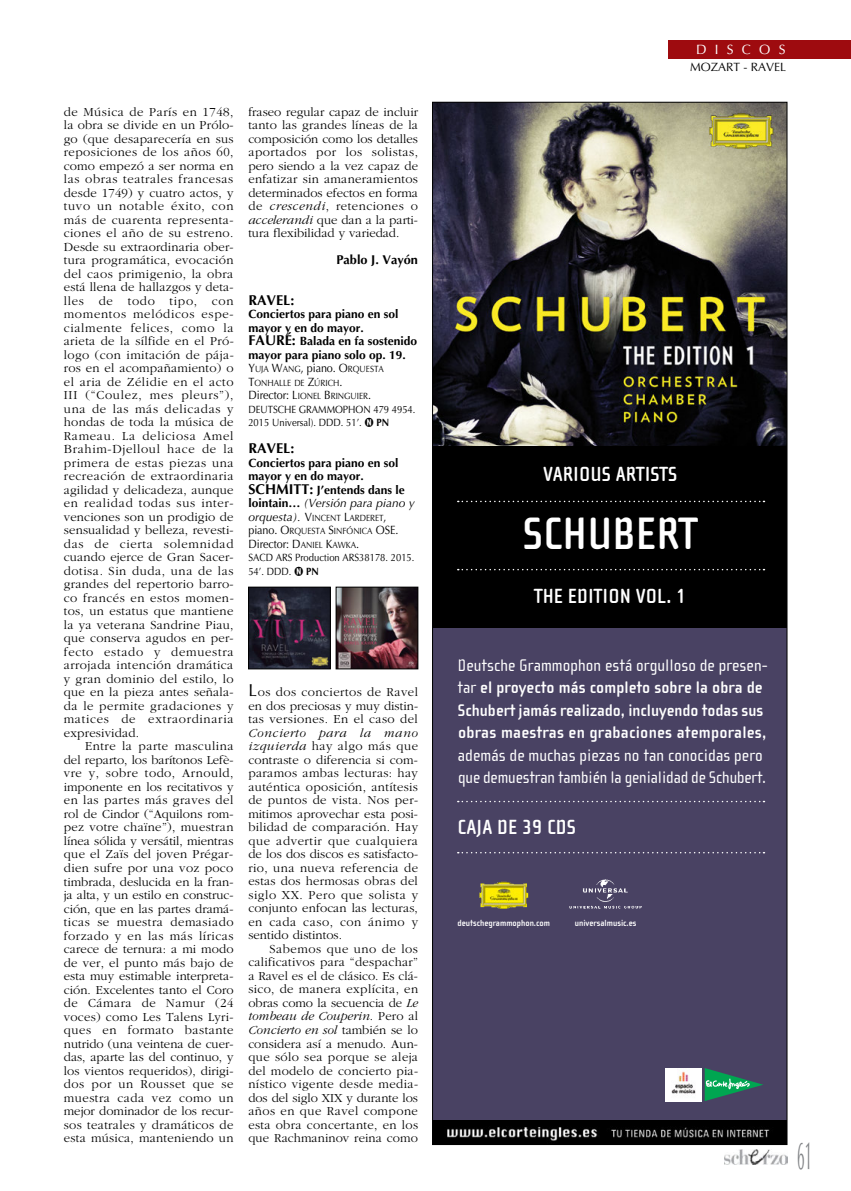
<style>
.page{position:relative;width:851px;height:1191px;background:#fff}
.page>*{position:absolute;margin:0;border:0;box-sizing:border-box;transform-origin:0 0}
.t1{font:700 46.5px "Cholla Sans";color:#fff}
.t2{font:39px "Optima LT Std";color:#808285;scale:.35 1}
.t3{font:700 21px "Cholla Sans";letter-spacing:.005em;color:#fff}
.t4{font:700 17.25px/22.5px "Cholla Sans";letter-spacing:.005em;color:#fff}
.t5{font:17.25px/22.5px "Cholla Sans";letter-spacing:-.005em;color:#fff}
.t6{font:700 14.25px "Optima LT Std";color:#000}
.t7{font:13.5px "Optima LT Std";letter-spacing:.61em;color:#fff}
.t8{font:300 12.75px/13.5px "ITC Garamond Std";letter-spacing:.02em;color:#000;text-align:justify}
.t9{font:700 12.75px "Optima LT Std";color:#000}
.t10{font:700 12px/13.5px "Optima LT Std";color:#000}
.t11{font:12px "Optima LT Std";color:#000;scale:.9 1}
.t12{font:12px "Optima LT Std";color:#000}
.t13{font:10.5px/13.5px "Optima LT Std";color:#000;scale:.9 1}
.t14{font:700 10.5px "Optima LT Std";color:#000;scale:.9 1}
.t15{font:700 9.15px "Cholla Sans";color:#fff}
.t16{font:9px/13.5px "Optima LT Std";color:#000;scale:.9 1}
.s1{font-style:italic}
.s2{font-size:14.25px}
.s3{font-size:12px}
.s4{font-weight:400;font-style:italic}
.s5{font-style:italic;font-size:12px}
.s6{font-size:9px}
.s7{font-family:"Optima LT Std";font-weight:400;font-size:17.25px}
.s8{font-weight:400}
</style>
<div class="page">
<div style="left:668px;top:40px;width:182px;height:18px;background:#9e0b0f"></div>
<img style="left:724px;top:1149px;width:62px;height:15px">
<img style="left:250px;top:589px;width:78px;height:78px">
<div style="left:248px;top:587px;width:82px;height:82px;border:1px solid #000"></div>
<img style="left:338px;top:589px;width:78px;height:78px">
<div style="left:336px;top:587px;width:82px;height:82px;border:1px solid #000"></div>
<img style="left:434px;top:104px;width:351px;height:342px">
<div style="left:432px;top:617px;width:354px;height:527px;background:#494263"></div>
<svg style="left:457px;top:800px;width:307px;height:2px"></svg>
<svg style="left:457px;top:852px;width:307px;height:1px"></svg>
<img style="left:569px;top:879px;width:73px;height:29px">
<img style="left:479px;top:881px;width:49px;height:28px">
<div style="left:432px;top:446px;width:354px;height:182px;background:#000"></div>
<svg style="left:457px;top:569px;width:307px;height:1px"></svg>
<svg style="left:457px;top:501px;width:307px;height:1px"></svg>
<img style="left:434px;top:1120px;width:351px;height:22px">
<svg style="left:704px;top:1068px;width:59px;height:33px"></svg>
<img style="left:665px;top:1068px;width:36px;height:33px">
<p class="t8" style="left:64px;top:106px;width:171px">de Música de París en 1748, la obra se divide en un Prólo&shy;go (que desaparecería en sus reposiciones de los años 60, como empezó a ser norma en las obras teatrales francesas desde 1749) y cuatro actos, y tuvo un notable éxito, con más de cuarenta representa&shy;ciones el año de su estreno.<br>Desde su extraordinaria ober&shy;tura programática, evocación del caos primigenio, la obra está llena de hallazgos y deta&shy;lles de todo tipo, con momentos melódicos espe&shy;cialmente felices, como la arieta de la sílfide en el Pró&shy;logo (con imitación de pája&shy;ros en el acompañamiento) o el aria de Zélidie en el acto III (“Coulez, mes pleurs”), una de las más delicadas y hondas de toda la música de Rameau. La deliciosa Amel Brahim-Djelloul hace de la primera de estas piezas una recreación de extraordinaria agilidad y delicadeza, aunque en realidad todas sus inter&shy;venciones son un prodigio de sensualidad y belleza, revesti&shy;das de cierta solemnidad cuando ejerce de Gran Sacer&shy;dotisa. Sin duda, una de las grandes del repertorio barro&shy;co francés en estos momen&shy;tos, un estatus que mantiene la ya veterana Sandrine Piau, que conserva agudos en per&shy;fecto estado y demuestra arrojada intención dramática y gran dominio del estilo, lo que en la pieza antes señala&shy;da le permite gradaciones y matices de extraordinaria expresividad.</p>
<p class="t8" style="left:64px;top:740px;width:171px;text-indent:21px">Entre la parte masculina del reparto, los barítonos Lefè&shy;vre y, sobre todo, Arnould, imponente en los recitativos y en las partes más graves del rol de Cindor (“Aquilons rom&shy;pez votre chaïne”), muestran línea sólida y versátil, mientras que el Zaïs del joven Prégar&shy;dien sufre por una voz poco timbrada, deslucida en la fran&shy;ja alta, y un estilo en construc&shy;ción, que en las partes dramá&shy;ticas se muestra demasiado forzado y en las más líricas carece de ternura: a mi modo de ver, el punto más bajo de esta muy estimable interpreta&shy;ción. Excelentes tanto el Coro de Cámara de Namur (24 voces) como Les Talens Lyri&shy;ques en formato bastante nutrido (una veintena de cuer&shy;das, aparte las del continuo, y los vientos requeridos), dirigi&shy;dos por un Rousset que se muestra cada vez como un mejor dominador de los recur&shy;sos teatrales y dramáticos de esta música, manteniendo un</p>
<p class="t8" style="left:248px;top:106px;width:171px">fraseo regular capaz de incluir tanto las grandes líneas de la composición como los detalles aportados por los solistas, pero siendo a la vez capaz de enfatizar sin amaneramientos determinados efectos en forma de <span class="s1">crescendi</span>, retenciones o <span class="s1">accelerandi</span> que dan a la parti&shy;tura flexibilidad y variedad.</p>
<p class="t9" style="left:336px;top:255px;width:83px">Pablo J. Vayón</p>
<p class="t6" style="left:248px;top:294px;width:47px">RAVEL:</p>
<p class="t10" style="left:248px;top:308px;width:170px">Conciertos para piano en sol mayor y en do mayor.<br><span class="s2">FAURÉ:</span> Balada en fa sostenido mayor para piano solo op. 19.</p>
<p class="t16" style="left:248px;top:363px;width:152px"><span class="s3">Y</span>UJA <span class="s3">W</span>ANG<span class="s3">, PIANO. O</span>RQUESTA<br><span class="s3">T</span>ONHALLE DE <span class="s3">Z</span>ÚRICH<span class="s3">.<br>DIRECTOR: L</span>IONEL <span class="s3">B</span>RINGUIER<span class="s3">.</span></p>
<p class="t13" style="left:248px;top:403px;width:187px">DEUTSCHE GRAMMOPHON 479 4954.<br>2015 UNIVERSAL). DDD. 51’.</p>
<p class="t14" style="left:376px;top:418px;width:16px">PN</p>
<p class="t6" style="left:248px;top:442px;width:47px">RAVEL:</p>
<p class="t10" style="left:248px;top:457px;width:168px">Conciertos para piano en sol mayor y en do mayor.<br><span class="s2">SCHMITT:</span> J’entends dans le lointain… <span class="s4">(Versión para piano y</span></p>
<p class="t16" style="left:248px;top:512px;width:168px"><span class="s5">orquesta).</span> <span class="s3">V</span>INCENT <span class="s3">L</span>ARDERET<span class="s3">,<br>PIANO. O</span>RQUESTA <span class="s3">S</span>INFÓNICA <span class="s3">OSE.</span></p>
<p class="t11" style="left:248px;top:539px;width:125px">DIRECTOR: D<span class="s6">ANIEL</span> K<span class="s6">AWKA</span>.</p>
<p class="t13" style="left:248px;top:552px;width:186px">SACD ARS PRODUCTION ARS38178. 2015.<br>54’. DDD.</p>
<p class="t14" style="left:306px;top:567px;width:16px">PN</p>
<p class="t8" style="left:248px;top:686px;width:171px"><span class="s7">L</span>os dos conciertos de Ravel en dos preciosas y muy distin&shy;tas versiones. En el caso del</p>
<p class="t8" style="left:248px;top:727px;width:171px"><span class="s1">Concierto para la mano izquierda</span> hay algo más que contraste o diferencia si com&shy;paramos ambas lecturas: hay auténtica oposición, antítesis de puntos de vista. Nos per&shy;mitimos aprovechar esta posi&shy;bilidad de comparación. Hay que advertir que cualquiera de los dos discos es satisfacto&shy;rio, una nueva referencia de estas dos hermosas obras del siglo XX. Pero que solista y conjunto enfocan las lecturas, en cada caso, con ánimo y sentido distintos.</p>
<p class="t8" style="left:248px;top:943px;width:171px;text-indent:21px">Sabemos que uno de los calificativos para “despachar” a Ravel es el de clásico. Es clá&shy;sico, de manera explícita, en obras como la secuencia de <span class="s1">Le tombeau de Couperin</span>. Pero al <span class="s1">Concierto en sol</span> también se lo considera así a menudo. Aun&shy;que sólo sea porque se aleja del modelo de concierto pia&shy;nístico vigente desde media&shy;dos del siglo XIX y durante los años en que Ravel compone esta obra concertante, en los que Rachmaninov reina como</p>
<p class="t7" style="left:678px;top:44px;width:91px">DISCOS</p>
<p class="t12" style="left:690px;top:62px;width:98px">MOZART - RAVEL</p>
<p class="t7" style="left:696px;top:44px;width:91px">DISCOS</p>
<h3 class="t3" style="left:543px;top:462px;width:135px">VARIOUS ARTISTS</h3>
<h1 class="t1" style="left:522px;top:506px;width:177px">SCHUBERT</h1>
<h3 class="t3" style="left:534px;top:584px;width:153px">THE EDITION VOL. 1</h3>
<h3 class="t4" style="left:457px;top:653px;width:311px"><span class="s8">Deutsche Grammophon está orgulloso de presen&shy;tar</span> el proyecto más completo sobre la obra de Schubert jamás realizado, incluyendo todas sus obras maestras en grabaciones atemporales,</h3>
<h3 class="t5" style="left:458px;top:743px;width:310px">además de muchas piezas no tan conocidas pero que demuestran también la genialidad de Schubert.</h3>
<h3 class="t3" style="left:457px;top:814px;width:120px">CAJA DE 39 CDS</h3>
<p class="t15" style="left:457px;top:917px;width:94px">deutschegrammophon.com</p>
<p class="t15" style="left:574px;top:917px;width:63px">universalmusic.es</p>
<h2 class="t2" style="left:797px;top:1139px;width:45px">61</h2>
</div>
